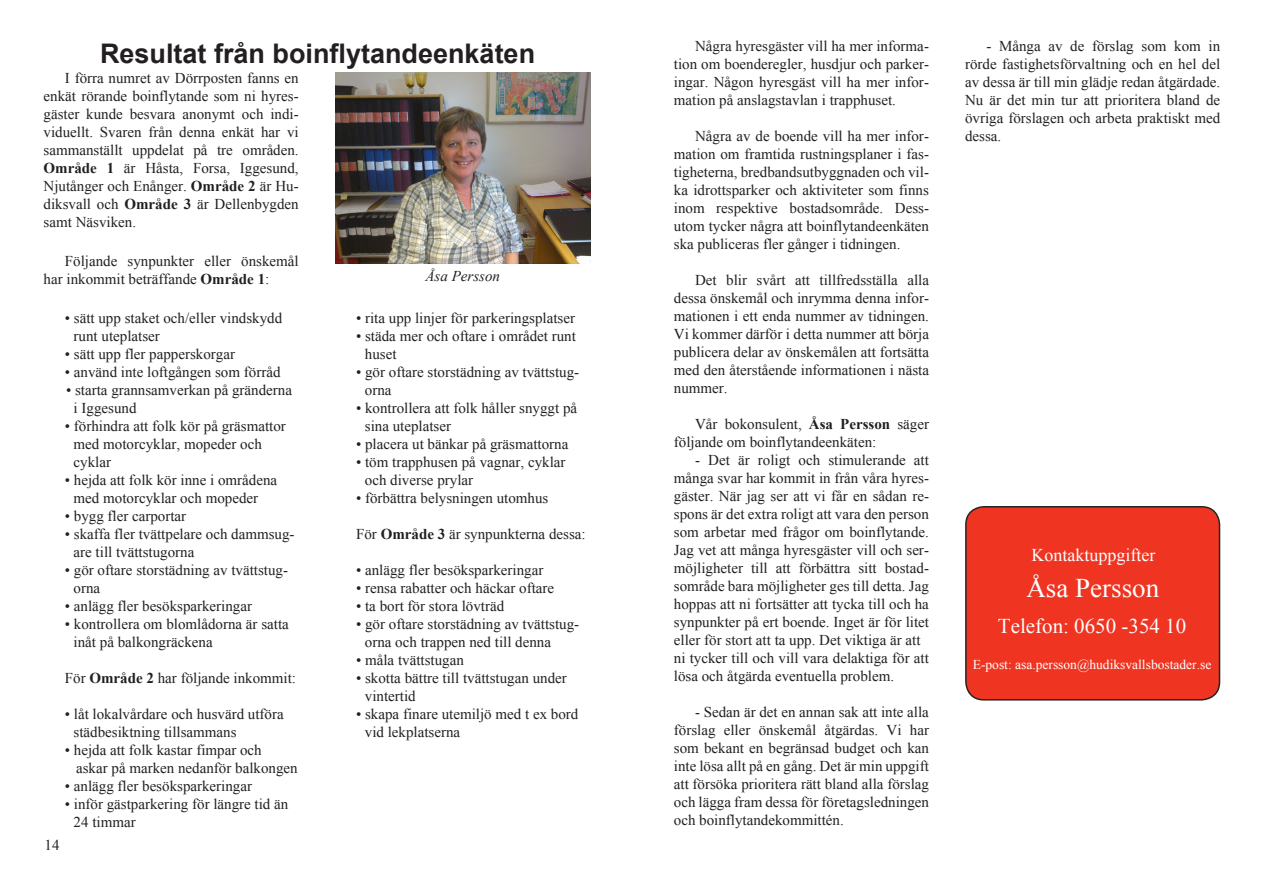
<style>
.page{position:relative;width:1263px;height:893px;background:#fff}
.page>*{position:absolute;margin:0;border:0;box-sizing:border-box;transform-origin:0 0}
.t1{font:700 27px "Arial";color:#231f20}
.Bildtext{font:27px "Times New Roman";color:#fff}
.Bildtext-2{font:21px "Times New Roman";color:#fff}
.Bildtext-3{font:18px "Times New Roman";color:#fff}
.Brödtext{font:15px/18px "Times New Roman";color:#231f20}
.Mellanrubrik{font:italic 15px "Times New Roman";color:#231f20}
.Bildtext-4{font:13.5px "Times New Roman";color:#fff}
.s1{font-weight:700}
</style>
<div class="page">
<div style="left:966px;top:507px;width:253px;height:193px;background:#ef3522;border-radius:18px"></div>
<div style="left:965px;top:506px;width:255px;height:195px;border:2px solid #262324;border-radius:18px"></div>
<img style="left:336px;top:72px;width:255px;height:191px">
<p class="t1" style="left:100px;top:35px;width:437px">Resultat från boinflytandeenkäten</p>
<p class="Brödtext" style="left:44px;top:68px;width:257px;text-align:justify;text-indent:21px">I förra numret av Dörrposten fanns en enkät rörande boinflytande som ni hyres&shy;gäster kunde besvara anonymt och indi&shy;viduellt. Svaren från denna enkät har vi sammanställt uppdelat på tre områden.<br><span class="s1">Område 1</span> är Håsta, Forsa, Iggesund, Njutånger och Enånger. <span class="s1">Område 2</span> är Hu&shy;diksvall och <span class="s1">Område 3</span> är Dellenbygden samt Näsviken.</p>
<p class="Brödtext" style="left:44px;top:251px;width:257px;text-indent:21px">Följande synpunkter eller önskemål har inkommit beträffande <span class="s1">Område 1</span>:</p>
<p class="Brödtext" style="left:74px;top:308px;width:210px;text-indent:-9px">• sätt upp staket och/eller vindskydd runt uteplatser</p>
<p class="Brödtext" style="left:65px;top:344px;width:172px">• sätt upp fler papperskorgar</p>
<p class="Brödtext" style="left:65px;top:362px;width:217px">• använd inte loftgången som förråd</p>
<p class="Brödtext" style="left:74px;top:380px;width:220px;text-indent:-8px">• starta grannsamverkan på gränderna i Iggesund</p>
<p class="Brödtext" style="left:74px;top:416px;width:214px;text-indent:-9px">• förhindra att folk kör på gräsmattor med motorcyklar, mopeder och cyklar</p>
<p class="Brödtext" style="left:74px;top:470px;width:205px;text-indent:-9px">• hejda att folk kör inne i områdena med motorcyklar och mopeder</p>
<p class="Brödtext" style="left:65px;top:506px;width:123px">• bygg fler carportar</p>
<p class="Brödtext" style="left:74px;top:524px;width:223px;text-indent:-9px">• skaffa fler tvättpelare och dammsug&shy;are till tvättstugorna</p>
<p class="Brödtext" style="left:74px;top:560px;width:216px;text-indent:-9px">• gör oftare storstädning av tvättstug&shy;orna</p>
<p class="Brödtext" style="left:65px;top:596px;width:189px">• anlägg fler besöksparkeringar</p>
<p class="Brödtext" style="left:74px;top:614px;width:217px;text-indent:-9px">• kontrollera om blomlådorna är satta inåt på balkongräckena</p>
<p class="Brödtext" style="left:65px;top:668px;width:233px">För <span class="s1">Område 2</span> har följande inkommit:</p>
<p class="Brödtext" style="left:74px;top:704px;width:212px;text-indent:-9px">• låt lokalvårdare och husvärd utföra städbesiktning tillsammans</p>
<p class="Brödtext" style="left:65px;top:740px;width:198px">• hejda att folk kastar fimpar och</p>
<p class="Brödtext" style="left:76px;top:758px;width:223px">askar på marken nedanför balkongen</p>
<p class="Brödtext" style="left:65px;top:776px;width:189px">• anlägg fler besöksparkeringar</p>
<p class="Brödtext" style="left:74px;top:794px;width:216px;text-indent:-9px">• inför gästparkering för längre tid än<br>24 timmar</p>
<p class="Mellanrubrik" style="left:425px;top:265px;width:76px">Åsa Persson</p>
<p class="Brödtext" style="left:356px;top:308px;width:220px">• rita upp linjer för parkeringsplatser</p>
<p class="Brödtext" style="left:365px;top:326px;width:213px;text-indent:-9px">• städa mer och oftare i området runt huset</p>
<p class="Brödtext" style="left:365px;top:362px;width:216px;text-indent:-9px">• gör oftare storstädning av tvättstug&shy;orna</p>
<p class="Brödtext" style="left:365px;top:398px;width:214px;text-indent:-9px">• kontrollera att folk håller snyggt på sina uteplatser</p>
<p class="Brödtext" style="left:356px;top:434px;width:214px">• placera ut bänkar på gräsmattorna</p>
<p class="Brödtext" style="left:365px;top:452px;width:202px;text-indent:-9px">• töm trapphusen på vagnar, cyklar och diverse prylar</p>
<p class="Brödtext" style="left:356px;top:488px;width:194px">• förbättra belysningen utomhus</p>
<p class="Brödtext" style="left:356px;top:524px;width:231px">För <span class="s1">Område 3</span> är synpunkterna dessa:</p>
<p class="Brödtext" style="left:356px;top:560px;width:189px">• anlägg fler besöksparkeringar</p>
<p class="Brödtext" style="left:356px;top:578px;width:200px">• rensa rabatter och häckar oftare</p>
<p class="Brödtext" style="left:356px;top:596px;width:150px">• ta bort för stora lövträd</p>
<p class="Brödtext" style="left:365px;top:614px;width:216px;text-indent:-9px">• gör oftare storstädning av tvättstug&shy;orna och trappen ned till denna</p>
<p class="Brödtext" style="left:356px;top:650px;width:109px">• måla tvättstugan</p>
<p class="Brödtext" style="left:365px;top:668px;width:203px;text-indent:-9px">• skotta bättre till tvättstugan under vintertid</p>
<p class="Brödtext" style="left:365px;top:704px;width:215px;text-indent:-9px">• skapa finare utemiljö med t ex bord vid lekplatserna</p>
<p class="Brödtext" style="left:45px;top:836px;width:16px">14</p>
<p class="Brödtext" style="left:674px;top:37px;width:257px;text-align:justify;text-indent:21px">Några hyresgäster vill ha mer informa&shy;tion om boenderegler, husdjur och parker&shy;ingar. Någon hyresgäst vill ha mer infor&shy;mation på anslagstavlan i trapphuset.</p>
<p class="Brödtext" style="left:674px;top:127px;width:257px;text-align:justify;text-indent:21px">Några av de boende vill ha mer infor&shy;mation om framtida rustningsplaner i fas&shy;tigheterna, bredbandsutbyggnaden och vil&shy;ka idrottsparker och aktiviteter som finns inom respektive bostadsområde. Dess&shy;utom tycker några att boinflytandeenkäten ska publiceras fler gånger i tidningen.</p>
<p class="Brödtext" style="left:674px;top:271px;width:257px;text-align:justify;text-indent:21px">Det blir svårt att tillfredsställa alla dessa önskemål och inrymma denna infor&shy;mationen i ett enda nummer av tidningen.<br>Vi kommer därför i detta nummer att börja publicera delar av önskemålen att fortsätta med den återstående informationen i nästa nummer.</p>
<p class="Brödtext" style="left:674px;top:415px;width:257px;text-indent:21px">Vår bokonsulent, <span class="s1">Åsa Persson</span> säger följande om boinflytandeenkäten:</p>
<p class="Brödtext" style="left:674px;top:451px;width:257px;text-align:justify;text-indent:21px">- Det är roligt och stimulerande att många svar har kommit in från våra hyres&shy;gäster. När jag ser att vi får en sådan re&shy;spons är det extra roligt att vara den person som arbetar med frågor om boinflytande.<br>Jag vet att många hyresgäster vill och ser&shy;möjligheter till att förbättra sitt bostad&shy;sområde bara möjligheter ges till detta. Jag hoppas att ni fortsätter att tycka till och ha synpunkter på ert boende. Inget är för litet eller för stort att ta upp. Det viktiga är att</p>
<p class="Brödtext" style="left:674px;top:649px;width:257px">ni tycker till och vill vara delaktiga för att lösa och åtgärda eventuella problem.</p>
<p class="Brödtext" style="left:674px;top:703px;width:257px;text-align:justify;text-indent:21px">- Sedan är det en annan sak att inte alla förslag eller önskemål åtgärdas. Vi har som bekant en begränsad budget och kan inte lösa allt på en gång. Det är min uppgift att försöka prioritera rätt bland alla förslag och lägga fram dessa för företagsledningen och boinflytandekommittén.</p>
<p class="Brödtext" style="left:965px;top:37px;width:257px;text-align:justify;text-indent:21px">- Många av de förslag som kom in rörde fastighetsförvaltning och en hel del av dessa är till min glädje redan åtgärdade.<br>Nu är det min tur att prioritera bland de övriga förslagen och arbeta praktiskt med dessa.</p>
<p class="Bildtext-3" style="left:1031px;top:543px;width:125px">Kontaktuppgifter</p>
<p class="Bildtext" style="left:1026px;top:570px;width:134px">Åsa Persson</p>
<p class="Bildtext-2" style="left:998px;top:612px;width:190px">Telefon: 0650 -354 10</p>
<p class="Bildtext-4" style="left:973px;top:655px;width:240px">E-post: asa.persson@hudiksvallsbostader.se</p>
</div>
